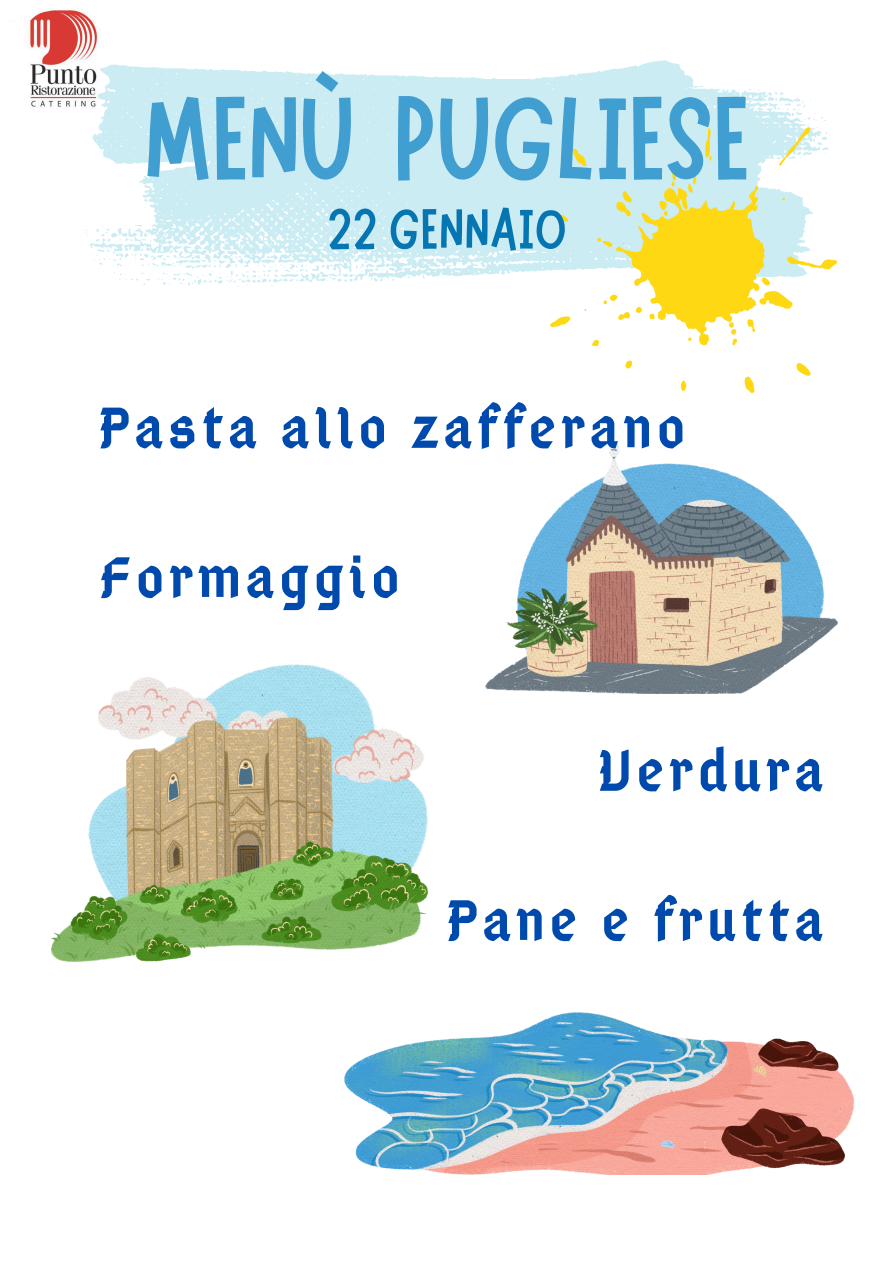
<style>
.page{position:relative;width:894px;height:1264px;background:#fff}
.page>*{position:absolute;margin:0;border:0;box-sizing:border-box;transform-origin:0 0}
.t1{font:118.95px "Marykate";letter-spacing:-.02em;color:#409ed1}
.t2{font:60px "Abibas";letter-spacing:.075em;color:#004aad}
.t3{font:57px "Marykate";color:#0676b2}
</style>
<div class="page">
<img style="left:344px;top:1012px;width:509px;height:162px">
<img style="left:51px;top:665px;width:376px;height:297px">
<img style="left:28px;top:10px;width:72px;height:97px">
<img style="left:485px;top:443px;width:351px;height:250px">
<svg style="left:83px;top:60px;width:743px;height:227px;fill:#ccecf3"></svg>
<svg style="left:550px;top:127px;width:286px;height:266px"></svg>
<p class="t1" style="left:142px;top:61px;width:610px">MENÙ PUGLIESE</p>
<p class="t3" style="left:327px;top:192px;width:241px">22 GENNAIO</p>
<h1 class="t2" style="left:100px;top:402px;width:587px">Pasta allo zafferano</h1>
<p class="t2" style="left:100px;top:552px;width:301px">Formaggio</p>
<h2 class="t2" style="left:599px;top:745px;width:225px">Verdura</h2>
<p class="t2" style="left:447px;top:894px;width:377px">Pane e frutta</p>
</div>
